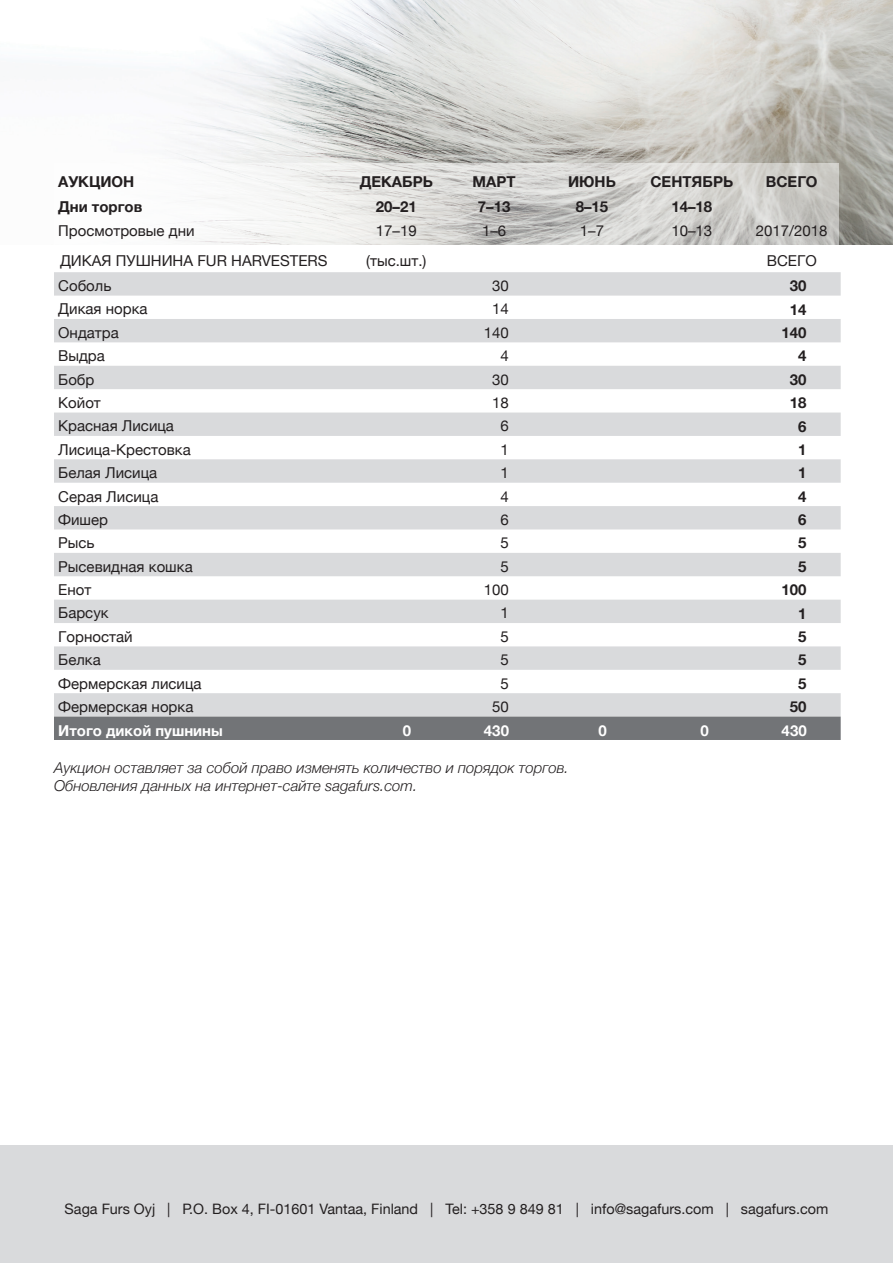
<style>
.page{position:relative;width:893px;height:1263px;background:#fff}
.page>*{position:absolute;margin:0;border:0;box-sizing:border-box;transform-origin:0 0}
.t1{font:15px "Helvetica Neue";color:#231f20}
.t2{font:italic 300 15px/18px "Helvetica Neue";color:#231f20}
.t3{font:700 15px "Helvetica Neue";color:#231f20}
.t4{font:700 15px "Helvetica Neue";color:#fff}
.t5{font:14.4px "Helvetica Neue";color:#231f20}
</style>
<div class="page">
<img style="left:167px;top:0;width:726px;height:244px">
<svg style="left:167px;top:164px;width:672px;height:81px"></svg>
<div style="left:0;top:1145px;width:893px;height:118px;background:#d9dadc"></div>
<svg style="left:54px;top:272px;width:787px;height:117px;fill:#d9dadc"></svg>
<svg style="left:54px;top:412px;width:787px;height:305px;fill:#d9dadc"></svg>
<div style="left:54px;top:717px;width:787px;height:23px;background:#727477"></div>
<p class="t3" style="left:58px;top:170px;width:78px">АУКЦИОН</p>
<p class="t3" style="left:360px;top:170px;width:75px">ДЕКАБРЬ</p>
<p class="t3" style="left:473px;top:170px;width:45px">МАРТ</p>
<p class="t3" style="left:568px;top:170px;width:49px">ИЮНЬ</p>
<p class="t3" style="left:650px;top:170px;width:84px">СЕНТЯБРЬ</p>
<p class="t3" style="left:766px;top:170px;width:53px">ВСЕГО</p>
<p class="t3" style="left:58px;top:195px;width:86px">Дни торгов</p>
<p class="t3" style="left:376px;top:195px;width:42px">20–21</p>
<p class="t3" style="left:478px;top:195px;width:34px">7–13</p>
<p class="t3" style="left:576px;top:195px;width:34px">8–15</p>
<p class="t3" style="left:671px;top:195px;width:42px">14–18</p>
<p class="t1" style="left:58px;top:220px;width:138px">Просмотровые дни</p>
<p class="t1" style="left:376px;top:220px;width:42px">17–19</p>
<p class="t1" style="left:482px;top:220px;width:26px">1–6</p>
<p class="t1" style="left:580px;top:220px;width:26px">1–7</p>
<p class="t1" style="left:671px;top:220px;width:42px">10–13</p>
<p class="t1" style="left:756px;top:220px;width:73px">2017/2018</p>
<p class="t1" style="left:60px;top:250px;width:269px">ДИКАЯ ПУШНИНА FUR HARVESTERS</p>
<p class="t1" style="left:366px;top:250px;width:62px">(тыс.шт.)</p>
<p class="t1" style="left:767px;top:250px;width:51px">ВСЕГО</p>
<p class="t1" style="left:58px;top:275px;width:55px">Соболь</p>
<p class="t1" style="left:492px;top:275px;width:18px">30</p>
<p class="t3" style="left:790px;top:274px;width:18px">30</p>
<p class="t1" style="left:58px;top:298px;width:91px">Дикая норка</p>
<p class="t1" style="left:492px;top:298px;width:18px">14</p>
<p class="t3" style="left:790px;top:297px;width:18px">14</p>
<p class="t1" style="left:58px;top:322px;width:62px">Ондатра</p>
<p class="t1" style="left:484px;top:322px;width:27px">140</p>
<p class="t3" style="left:782px;top:321px;width:27px">140</p>
<p class="t1" style="left:58px;top:345px;width:48px">Выдра</p>
<p class="t1" style="left:501px;top:345px;width:10px">4</p>
<p class="t3" style="left:798px;top:344px;width:10px">4</p>
<p class="t1" style="left:58px;top:368px;width:38px">Бобр</p>
<p class="t1" style="left:492px;top:368px;width:18px">30</p>
<p class="t3" style="left:790px;top:368px;width:18px">30</p>
<p class="t1" style="left:58px;top:392px;width:44px">Койот</p>
<p class="t1" style="left:492px;top:392px;width:18px">18</p>
<p class="t3" style="left:790px;top:391px;width:18px">18</p>
<p class="t1" style="left:58px;top:415px;width:117px">Красная Лисица</p>
<p class="t1" style="left:501px;top:415px;width:10px">6</p>
<p class="t3" style="left:798px;top:414px;width:10px">6</p>
<p class="t1" style="left:58px;top:439px;width:134px">Лисица-Крестовка</p>
<p class="t1" style="left:501px;top:439px;width:10px">1</p>
<p class="t3" style="left:798px;top:438px;width:10px">1</p>
<p class="t1" style="left:58px;top:462px;width:100px">Белая Лисица</p>
<p class="t1" style="left:501px;top:462px;width:10px">1</p>
<p class="t3" style="left:798px;top:461px;width:10px">1</p>
<p class="t1" style="left:58px;top:485px;width:102px">Серая Лисица</p>
<p class="t1" style="left:501px;top:485px;width:10px">4</p>
<p class="t3" style="left:798px;top:485px;width:10px">4</p>
<p class="t1" style="left:58px;top:509px;width:51px">Фишер</p>
<p class="t1" style="left:501px;top:509px;width:10px">6</p>
<p class="t3" style="left:798px;top:508px;width:10px">6</p>
<p class="t1" style="left:58px;top:532px;width:38px">Рысь</p>
<p class="t1" style="left:501px;top:532px;width:10px">5</p>
<p class="t3" style="left:798px;top:531px;width:10px">5</p>
<p class="t1" style="left:58px;top:555px;width:136px">Рысевидная кошка</p>
<p class="t1" style="left:501px;top:555px;width:10px">5</p>
<p class="t3" style="left:798px;top:555px;width:10px">5</p>
<p class="t1" style="left:58px;top:579px;width:35px">Енот</p>
<p class="t1" style="left:484px;top:579px;width:27px">100</p>
<p class="t3" style="left:782px;top:578px;width:27px">100</p>
<p class="t1" style="left:58px;top:602px;width:52px">Барсук</p>
<p class="t1" style="left:501px;top:602px;width:10px">1</p>
<p class="t3" style="left:798px;top:601px;width:10px">1</p>
<p class="t1" style="left:58px;top:626px;width:76px">Горностай</p>
<p class="t1" style="left:501px;top:626px;width:10px">5</p>
<p class="t3" style="left:798px;top:625px;width:10px">5</p>
<p class="t1" style="left:58px;top:649px;width:44px">Белка</p>
<p class="t1" style="left:501px;top:649px;width:10px">5</p>
<p class="t3" style="left:798px;top:648px;width:10px">5</p>
<p class="t1" style="left:58px;top:672px;width:145px">Фермерская лисица</p>
<p class="t1" style="left:501px;top:672px;width:10px">5</p>
<p class="t3" style="left:798px;top:672px;width:10px">5</p>
<p class="t1" style="left:58px;top:696px;width:137px">Фермерская норка</p>
<p class="t1" style="left:492px;top:696px;width:18px">50</p>
<p class="t3" style="left:790px;top:695px;width:18px">50</p>
<p class="t4" style="left:58px;top:718px;width:166px">Итого дикой пушнины</p>
<p class="t4" style="left:403px;top:718px;width:10px">0</p>
<p class="t4" style="left:484px;top:718px;width:27px">430</p>
<p class="t4" style="left:598px;top:718px;width:10px">0</p>
<p class="t4" style="left:700px;top:718px;width:10px">0</p>
<p class="t4" style="left:782px;top:718px;width:27px">430</p>
<p class="t2" style="left:54px;top:758px;width:516px">Аукцион оставляет за собой право изменять количество и порядок торгов.<br>Обновления данных на интернет-сайте sagafurs.com.</p>
<p class="t5" style="left:65px;top:1199px;width:765px">Saga Furs Oyj | P.O. Box 4, FI-01601 Vantaa, Finland | Tel: +358 9 849 81 | info@sagafurs.com | sagafurs.com</p>
</div>
